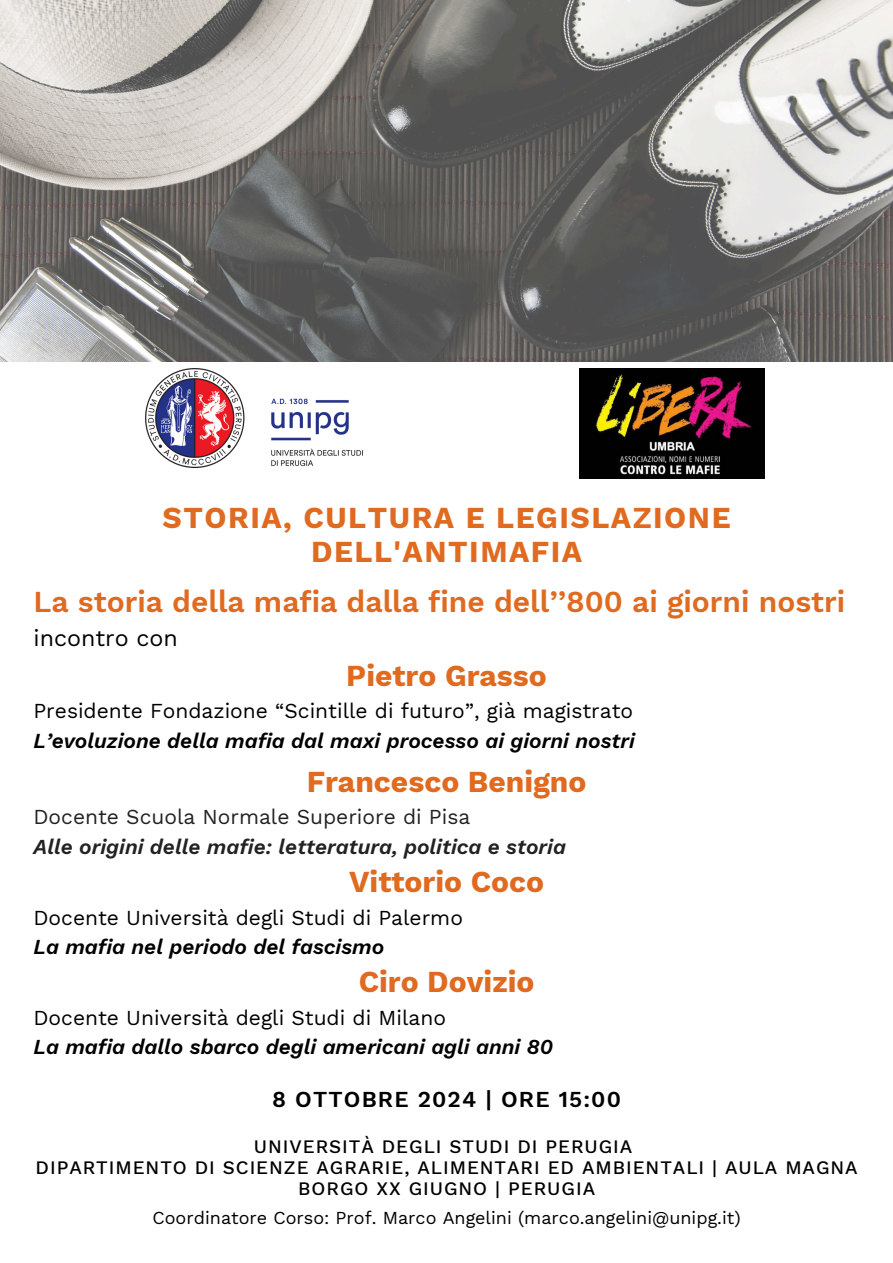
<style>
.page{position:relative;width:893px;height:1263px;background:#fff}
.page>*{position:absolute;margin:0;border:0;box-sizing:border-box;transform-origin:0 0}
.t1{font:700 30px "Work Sans";color:#e06a20}
.t2{font:600 30px "Work Sans";color:#e06a20}
.t3{font:700 30px/33.8px "Work Sans";letter-spacing:.05em;color:#e06a20;text-align:center}
.t4{font:23.25px "Work Sans";color:#000}
.t5{font:600 22.5px "Work Sans";letter-spacing:.05em;color:#000}
.t6{font:21px/29.2px "Work Sans";color:#000}
.t7{font:italic 600 21px/29.2px "Work Sans";color:#222}
.t8{font:italic 600 21px/29.2px "Work Sans";color:#000}
.t9{font:500 18.75px/20.9px "Work Sans";letter-spacing:.05em;color:#000;text-align:center}
.t10{font:18px "Work Sans";color:#000}
.s1{font-weight:600;font-style:italic}
.s2{font-weight:400;font-style:normal}
</style>
<div class="page">
<img style="left:0;top:0;width:893px;height:361px">
<img style="left:145px;top:369px;width:217px;height:99px">
<img style="left:580px;top:369px;width:185px;height:109px">
<h1 class="t3" style="left:163px;top:501px;width:569px">STORIA, CULTURA E LEGISLAZIONE<br>DELL'ANTIMAFIA</h1>
<h2 class="t2" style="left:33px;top:584px;width:813px">La storia della mafia dalla fine dell’’800 ai giorni nostri</h2>
<h2 class="t4" style="left:33px;top:625px;width:146px">incontro con</h2>
<h2 class="t1" style="left:346px;top:658px;width:202px">Pietro Grasso</h2>
<h2 class="t6" style="left:33px;top:696px;width:603px">Presidente Fondazione “Scintille di futuro”, già magistrato<br><span class="s1">L’evoluzione della mafia dal maxi processo ai giorni nostri</span></h2>
<h4 class="t1" style="left:307px;top:764px;width:281px">Francesco Benigno</h4>
<h4 class="t7" style="left:33px;top:802px;width:534px"><span class="s2">Docente Scuola Normale Superiore di Pisa<br></span>Alle origini delle mafie: letteratura, politica e storia</h4>
<h4 class="t1" style="left:349px;top:864px;width:196px">Vittorio Coco</h4>
<h4 class="t6" style="left:33px;top:903px;width:431px">Docente Università degli Studi di Palermo<br><span class="s1">La mafia nel periodo del fascismo</span></h4>
<h4 class="t1" style="left:359px;top:964px;width:177px">Ciro Dovizio</h4>
<h4 class="t8" style="left:33px;top:1003px;width:521px"><span class="s2">Docente Università degli Studi di Milano<br></span>La mafia dallo sbarco degli americani agli anni 80</h4>
<h3 class="t5" style="left:272px;top:1085px;width:350px">8 OTTOBRE 2024 | ORE 15:00</h3>
<h3 class="t9" style="left:36px;top:1136px;width:823px">UNIVERSITÀ DEGLI STUDI DI PERUGIA<br>DIPARTIMENTO DI SCIENZE AGRARIE, ALIMENTARI ED AMBIENTALI | AULA MAGNA<br>BORGO XX GIUGNO | PERUGIA</h3>
<p class="t10" style="left:152px;top:1207px;width:589px">Coordinatore Corso: Prof. Marco Angelini (marco.angelini@unipg.it)</p>
</div>
